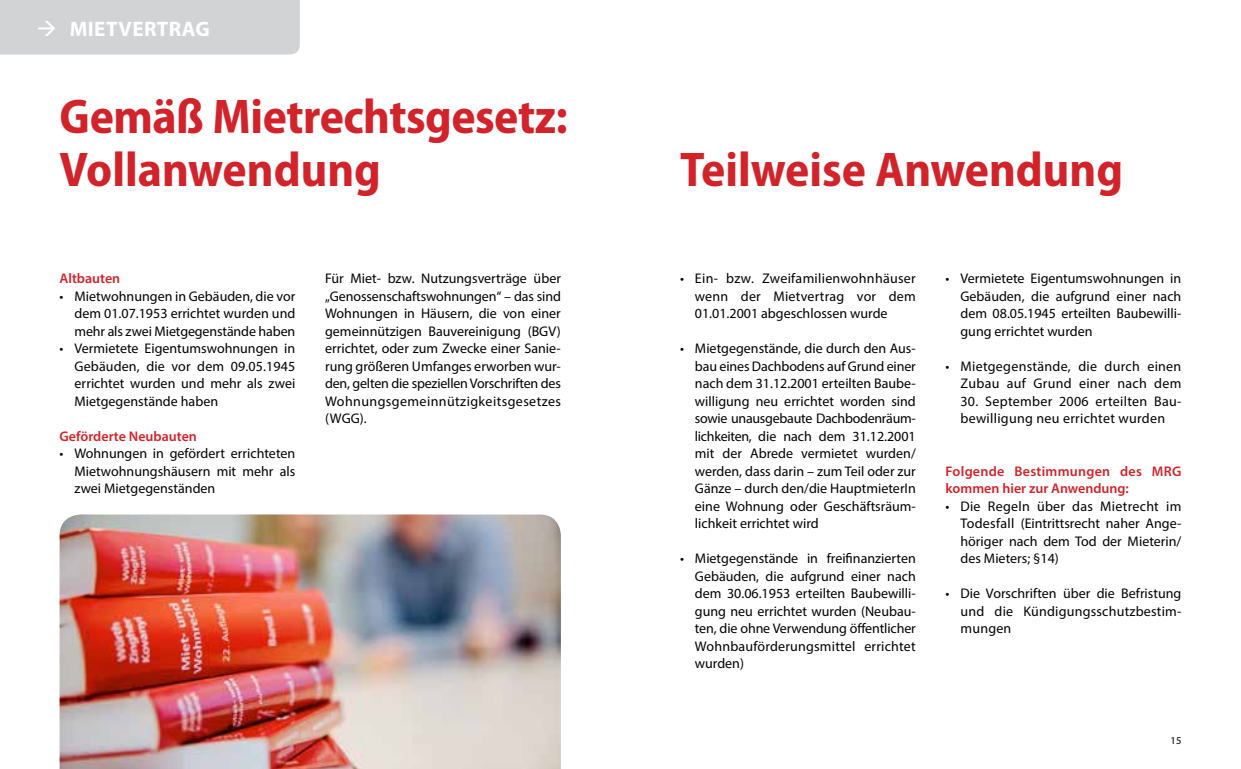
<style>
.page{position:relative;width:1241px;height:769px;background:#fff}
.page>*{position:absolute;margin:0;border:0;box-sizing:border-box;transform-origin:0 0}
.t1{font:700 semi-condensed 49px/52.5px "Myriad Pro";letter-spacing:-.01em;color:#d2232a}
.t2{font:700 21px "Myriad Pro";letter-spacing:.02em;color:#fff}
.t3{font:14px/17.5px "Myriad Pro";color:#000;text-align:justify}
.t4{font:14px/17.5px "Myriad Pro";letter-spacing:.02em;color:#000;text-align:right}
.t5{font:600 14px/17.5px "Myriad Pro";letter-spacing:.02em;color:#d2232a}
.t6{font:600 14px "Myriad Pro";color:#d2232a}
.t7{font:10.5px "Myriad Pro";color:#000}
</style>
<div class="page">
<div style="left:0;top:0;width:300px;height:55px;background:#d1d3d4"></div>
<img style="left:60px;top:514px;width:501px;height:255px">
<h2 class="t2" style="left:36px;top:15px;width:175px">→ MIETVERTRAG</h2>
<h1 class="t1" style="left:60px;top:91px;width:509px">Gemäß Mietrechtsgesetz:<br>Vollanwendung</h1>
<p class="t6" style="left:60px;top:270px;width:62px">Altbauten</p>
<p class="t3" style="left:74px;top:287px;width:222px;text-indent:-15px">• Mietwohnungen in Gebäuden, die vor dem 01.07.1953 errichtet wurden und mehr als zwei Mietgegenstände haben</p>
<p class="t3" style="left:74px;top:340px;width:222px;text-indent:-15px">• Vermietete Eigentumswohnungen in Gebäuden, die vor dem 09.05.1945 errichtet wurden und mehr als zwei Mietgegenstände haben</p>
<p class="t6" style="left:60px;top:427px;width:139px">Geförderte Neubauten</p>
<p class="t3" style="left:74px;top:445px;width:222px;text-indent:-15px">• Wohnungen in gefördert errichteten Mietwohnungshäusern mit mehr als zwei Mietgegenständen</p>
<p class="t3" style="left:325px;top:270px;width:237px">Für Miet- bzw. Nutzungsverträge über „Genossenschaftswohnungen“ – das sind Wohnungen in Häusern, die von einer gemeinnützigen Bauvereinigung (BGV) errichtet, oder zum Zwecke einer Sanie&shy;rung größeren Umfanges erworben wur&shy;den, gelten die speziellen Vorschriften des Wohnungsgemeinnützigkeitsgesetzes (WGG).</p>
<h1 class="t1" style="left:680px;top:144px;width:444px">Teilweise Anwendung</h1>
<p class="t3" style="left:694px;top:270px;width:222px;text-indent:-15px">• Ein- bzw. Zweifamilienwohnhäuser wenn der Mietvertrag vor dem 01.01.2001 abgeschlossen wurde</p>
<p class="t3" style="left:694px;top:340px;width:222px;text-indent:-15px">• Mietgegenstände, die durch den Aus&shy;bau eines Dachbodens auf Grund einer nach dem 31.12.2001 erteilten Baube&shy;willigung neu errichtet worden sind sowie unausgebaute Dachbodenräum&shy;lichkeiten, die nach dem 31.12.2001 mit der Abrede vermietet wurden/ werden, dass darin – zum Teil oder zur Gänze – durch den/die HauptmieterIn eine Wohnung oder Geschäftsräum&shy;lichkeit errichtet wird</p>
<p class="t3" style="left:694px;top:550px;width:222px;text-indent:-15px">• Mietgegenstände in freifinanzierten Gebäuden, die aufgrund einer nach dem 30.06.1953 erteilten Baubewilli&shy;gung neu errichtet wurden (Neubau&shy;ten, die ohne Verwendung öffentlicher Wohnbauförderungsmittel errichtet wurden)</p>
<p class="t3" style="left:960px;top:270px;width:222px;text-indent:-15px">• Vermietete Eigentumswohnungen in Gebäuden, die aufgrund einer nach dem 08.05.1945 erteilten Baubewilli&shy;gung errichtet wurden</p>
<p class="t4" style="left:945px;top:357px;width:237px">• Mietgegenstände, die durch einen<br>Zubau auf Grund einer nach dem</p>
<p class="t4" style="left:960px;top:392px;width:221px;text-align:left">30. September 2006 erteilten Bau&shy;bewilligung neu errichtet wurden</p>
<p class="t5" style="left:945px;top:462px;width:237px">Folgende Bestimmungen des MRG kommen hier zur Anwendung:</p>
<p class="t3" style="left:960px;top:497px;width:222px;text-indent:-15px">• Die Regeln über das Mietrecht im Todesfall (Eintrittsrecht naher Ange&shy;höriger nach dem Tod der Mieterin/ des Mieters; §14)</p>
<p class="t3" style="left:960px;top:585px;width:222px;text-indent:-15px">• Die Vorschriften über die Befristung und die Kündigungsschutzbestim&shy;mungen</p>
<p class="t7" style="left:1170px;top:734px;width:12px">15</p>
</div>
